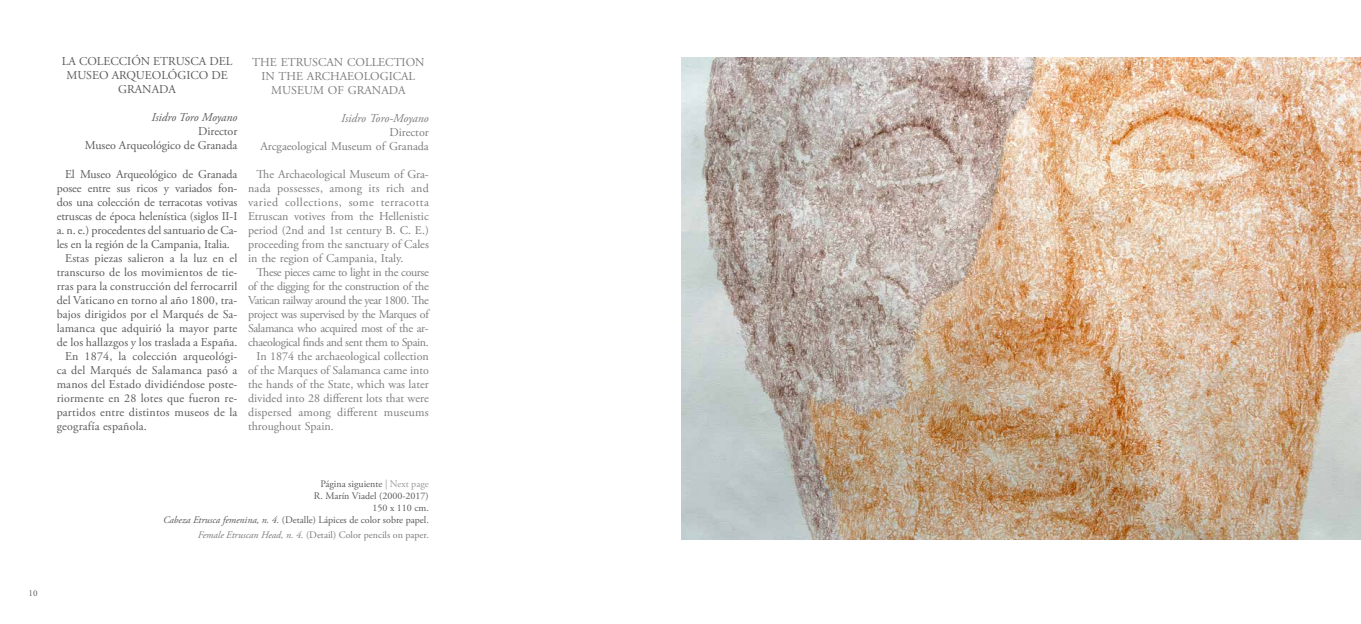
<style>
.page{position:relative;width:1361px;height:624px;background:#fff}
.page>*{position:absolute;margin:0;border:0;box-sizing:border-box;transform-origin:0 0}
.t1{font:12px/14px "Adobe Garamond Pro";color:#7d7d7d;text-align:center}
.t2{font:12px/14px "Adobe Garamond Pro";color:#5a5a5a;text-align:center}
.t3{font:italic 12px "Adobe Garamond Pro";color:#7d7d7d}
.t4{font:italic 12px "Adobe Garamond Pro";color:#5a5a5a}
.t5{font:10px/12px "Adobe Garamond Pro";color:#58585a;text-align:right}
.t6{font:10px "Adobe Garamond Pro";color:#7b7c7e}
.t7{font:9px "Adobe Garamond Pro";color:#58585a}
.s1{color:#98999b}
.s2{font-style:italic}
</style>
<div class="page">
<img style="left:681px;top:57px;width:680px;height:482px">
<p class="t7" style="left:29px;top:587px;width:11px">10</p>
<p class="t2" style="left:62px;top:55px;width:172px">LA COLECCIÓN ETRUSCA DEL<br>MUSEO ARQUEOLÓGICO DE<br>GRANADA</p>
<p class="t4" style="left:151px;top:110px;width:87px">Isidro Toro Moyano</p>
<p class="t2" style="left:85px;top:125px;width:154px;text-align:right">Director<br>Museo Arqueológico de Granada</p>
<p class="t2" style="left:65px;top:167px;width:174px">El Museo Arqueológico de Granada</p>
<p class="t2" style="left:57px;top:181px;width:182px">posee entre sus ricos y variados fon-</p>
<p class="t2" style="left:57px;top:195px;width:182px">dos una colección de terracotas votivas</p>
<p class="t2" style="left:57px;top:209px;width:182px">etruscas de época helenística (siglos II-I</p>
<p class="t2" style="left:57px;top:223px;width:182px">a. n. e.) procedentes del santuario de Ca-</p>
<p class="t2" style="left:57px;top:237px;width:175px">les en la región de la Campania, Italia.</p>
<p class="t2" style="left:65px;top:251px;width:174px">Estas piezas salieron a la luz en el</p>
<p class="t2" style="left:57px;top:265px;width:182px">transcurso de los movimientos de tie-</p>
<p class="t2" style="left:57px;top:279px;width:182px">rras para la construcción del ferrocarril</p>
<p class="t2" style="left:57px;top:293px;width:182px">del Vaticano en torno al año 1800, tra-</p>
<p class="t2" style="left:57px;top:307px;width:182px">bajos dirigidos por el Marqués de Sa-</p>
<p class="t2" style="left:57px;top:321px;width:182px">lamanca que adquirió la mayor parte</p>
<p class="t2" style="left:57px;top:335px;width:182px">de los hallazgos y los traslada a España.</p>
<p class="t2" style="left:65px;top:349px;width:174px">En 1874, la colección arqueológi-</p>
<p class="t2" style="left:57px;top:363px;width:182px">ca del Marqués de Salamanca pasó a</p>
<p class="t2" style="left:57px;top:377px;width:182px">manos del Estado dividiéndose poste-</p>
<p class="t2" style="left:57px;top:391px;width:182px">riormente en 28 lotes que fueron re-</p>
<p class="t2" style="left:57px;top:405px;width:182px">partidos entre distintos museos de la</p>
<p class="t2" style="left:57px;top:419px;width:92px">geografía española.</p>
<p class="t1" style="left:252px;top:55px;width:174px">THE ETRUSCAN COLLECTION<br>IN THE ARCHAEOLOGICAL<br>MUSEUM OF GRANADA</p>
<p class="t3" style="left:341px;top:110px;width:89px">Isidro Toro-Moyano</p>
<p class="t1" style="left:260px;top:125px;width:170px;text-align:right">Director<br>Arcgaeological Museum of Granada</p>
<p class="t1" style="left:248px;top:167px;width:182px;text-align:justify;text-indent:9px">The Archaeological Museum of Gra&shy;nada possesses, among its rich and varied collections, some terracotta Etruscan votives from the Hellenistic period (2nd and 1st century B. C. E.) proceeding from the sanctuary of Cales in the region of Campania, Italy.</p>
<p class="t1" style="left:257px;top:265px;width:174px">These pieces came to light in the course</p>
<p class="t1" style="left:248px;top:279px;width:182px">of the digging for the construction of the</p>
<p class="t1" style="left:248px;top:293px;width:182px">Vatican railway around the year 1800. The</p>
<p class="t1" style="left:248px;top:307px;width:184px">project was supervised by the Marques of</p>
<p class="t1" style="left:248px;top:321px;width:182px">Salamanca who acquired most of the ar-</p>
<p class="t1" style="left:248px;top:335px;width:182px">chaeological finds and sent them to Spain.</p>
<p class="t1" style="left:257px;top:349px;width:174px">In 1874 the archaeological collection</p>
<p class="t1" style="left:248px;top:363px;width:182px">of the Marques of Salamanca came into</p>
<p class="t1" style="left:248px;top:377px;width:182px">the hands of the State, which was later</p>
<p class="t1" style="left:248px;top:391px;width:182px">divided into 28 different lots that were</p>
<p class="t1" style="left:248px;top:405px;width:182px">dispersed among different museums</p>
<p class="t1" style="left:248px;top:419px;width:87px">throughout Spain.</p>
<p class="t5" style="left:163px;top:478px;width:267px">Página siguiente <span class="s1">| Next page<br></span>R. Marín Viadel (2000-2017)<br>150 x 110 cm.<br><span class="s2">Cabeza Etrusca femenina, n. 4.</span> (Detalle) Lápices de color sobre papel.</p>
<p class="t6" style="left:198px;top:529px;width:233px"><span class="s2">Female Etruscan Head, n. 4.</span> (Detail) Color pencils on paper.</p>
</div>
